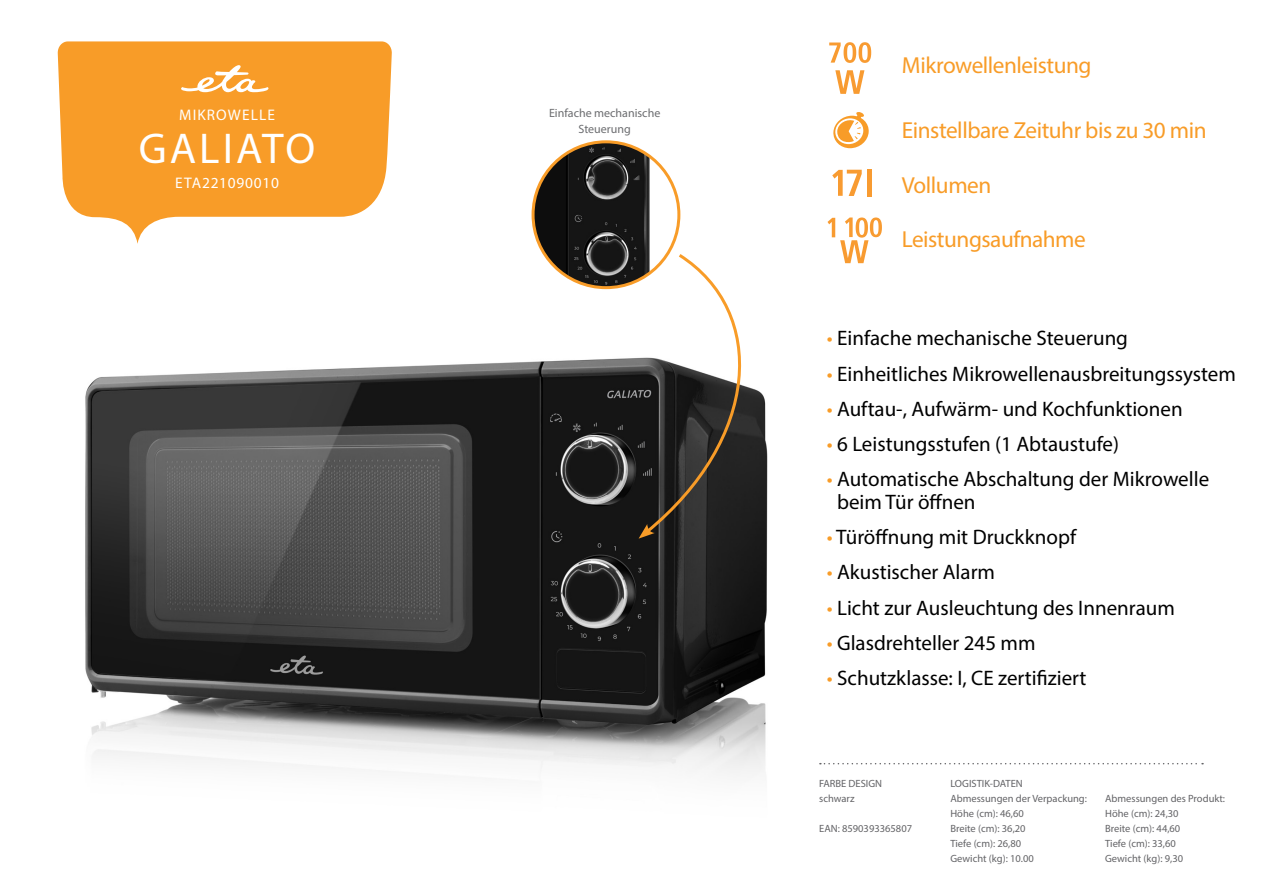
<style>
.page{position:relative;width:1263px;height:893px;background:#fff}
.page>*{position:absolute;margin:0;border:0;box-sizing:border-box;transform-origin:0 0}
.t1{font:43.2px "Myriad Pro";letter-spacing:.07em;color:#fff}
.t2{font:23.25px "Myriad Pro";letter-spacing:-.02em;color:#f89c28}
.t3{font:21px/22.5px "Myriad Pro";color:#000}
.t4{font:15.45px "Myriad Pro";letter-spacing:.065em;color:#fff}
.t5{font:12px/16.5px "Myriad Pro";color:#6c6d70;text-align:center}
.t6{font:10.5px "Myriad Pro";color:#636366}
.s1{color:#f89c28}
</style>
<div class="page">
<img style="left:85px;top:234px;width:683px;height:542px">
<svg style="left:58px;top:41px;width:334px;height:203px;fill:#f89c28"></svg>
<svg style="left:820px;top:763px;width:383px;height:1px"></svg>
<svg style="left:181px;top:65px;width:87px;height:27px"></svg>
<svg style="left:829px;top:42px;width:42px;height:21px"></svg>
<svg style="left:835px;top:70px;width:29px;height:24px"></svg>
<hr style="left:867px;top:169px;width:4px;height:28px;background:#f89b31">
<svg style="left:833px;top:112px;width:36px;height:36px"></svg>
<svg style="left:639px;top:251px;width:129px;height:288px"></svg>
<img style="left:533px;top:142px;width:146px;height:146px;border-radius:73px">
<div style="left:531px;top:140px;width:149px;height:149px;border:3px solid #f89c28;border-radius:50%"></div>
<svg style="left:827px;top:217px;width:55px;height:46px"></svg>
<svg style="left:832px;top:170px;width:30px;height:26px"></svg>
<p class="t4" style="left:179px;top:105px;width:97px">MIKROWELLE</p>
<p class="t1" style="left:139px;top:122px;width:178px">GALIATO</p>
<p class="t4" style="left:175px;top:173px;width:105px">ETA221090010</p>
<p class="t5" style="left:549px;top:104px;width:113px">Einfache mechanische<br>Steuerung</p>
<p class="t2" style="left:902px;top:51px;width:191px">Mikrowellenleistung</p>
<p class="t2" style="left:902px;top:116px;width:306px">Einstellbare Zeituhr bis zu 30 min</p>
<p class="t2" style="left:902px;top:171px;width:91px">Vollumen</p>
<p class="t2" style="left:902px;top:225px;width:185px">Leistungsaufnahme</p>
<p class="t3" style="left:827px;top:327px;width:303px"><span class="s1">•</span> Einfache mechanische Steuerung</p>
<p class="t3" style="left:827px;top:362px;width:411px"><span class="s1">•</span> Einheitliches Mikrowellenausbreitungssystem</p>
<p class="t3" style="left:827px;top:397px;width:357px"><span class="s1">•</span> Auftau-, Aufwärm- und Kochfunktionen</p>
<p class="t3" style="left:827px;top:432px;width:294px"><span class="s1">•</span> 6 Leistungsstufen (1 Abtaustufe)</p>
<p class="t3" style="left:837px;top:468px;width:374px;text-indent:-10px"><span class="s1">•</span> Automatische Abschaltung der Mikrowelle beim Tür öffnen</p>
<p class="t3" style="left:827px;top:525px;width:251px"><span class="s1">•</span> Türöffnung mit Druckknopf</p>
<p class="t3" style="left:827px;top:561px;width:170px"><span class="s1">•</span> Akustischer Alarm</p>
<p class="t3" style="left:827px;top:596px;width:350px"><span class="s1">•</span> Licht zur Ausleuchtung des Innenraum</p>
<p class="t3" style="left:827px;top:631px;width:210px"><span class="s1">•</span> Glasdrehteller 245 mm</p>
<p class="t3" style="left:827px;top:666px;width:261px"><span class="s1">•</span> Schutzklasse: I, CE zertifiziert</p>
<p class="t6" style="left:819px;top:776px;width:64px">FARBE DESIGN</p>
<p class="t6" style="left:819px;top:791px;width:37px">schwarz</p>
<p class="t6" style="left:819px;top:821px;width:94px">EAN: 8590393365807</p>
<p class="t6" style="left:950px;top:776px;width:74px">LOGISTIK-DATEN</p>
<p class="t6" style="left:950px;top:791px;width:138px">Abmessungen der Verpackung:</p>
<p class="t6" style="left:950px;top:806px;width:75px">Höhe (cm): 46,60</p>
<p class="t6" style="left:950px;top:821px;width:77px">Breite (cm): 36,20</p>
<p class="t6" style="left:950px;top:836px;width:72px">Tiefe (cm): 26,80</p>
<p class="t6" style="left:950px;top:851px;width:85px">Gewicht (kg): 10.00</p>
<p class="t6" style="left:1105px;top:791px;width:121px">Abmessungen des Produkt:</p>
<p class="t6" style="left:1105px;top:806px;width:75px">Höhe (cm): 24,30</p>
<p class="t6" style="left:1105px;top:821px;width:77px">Breite (cm): 44,60</p>
<p class="t6" style="left:1105px;top:836px;width:72px">Tiefe (cm): 33,60</p>
<p class="t6" style="left:1105px;top:851px;width:79px">Gewicht (kg): 9,30</p>
</div>
